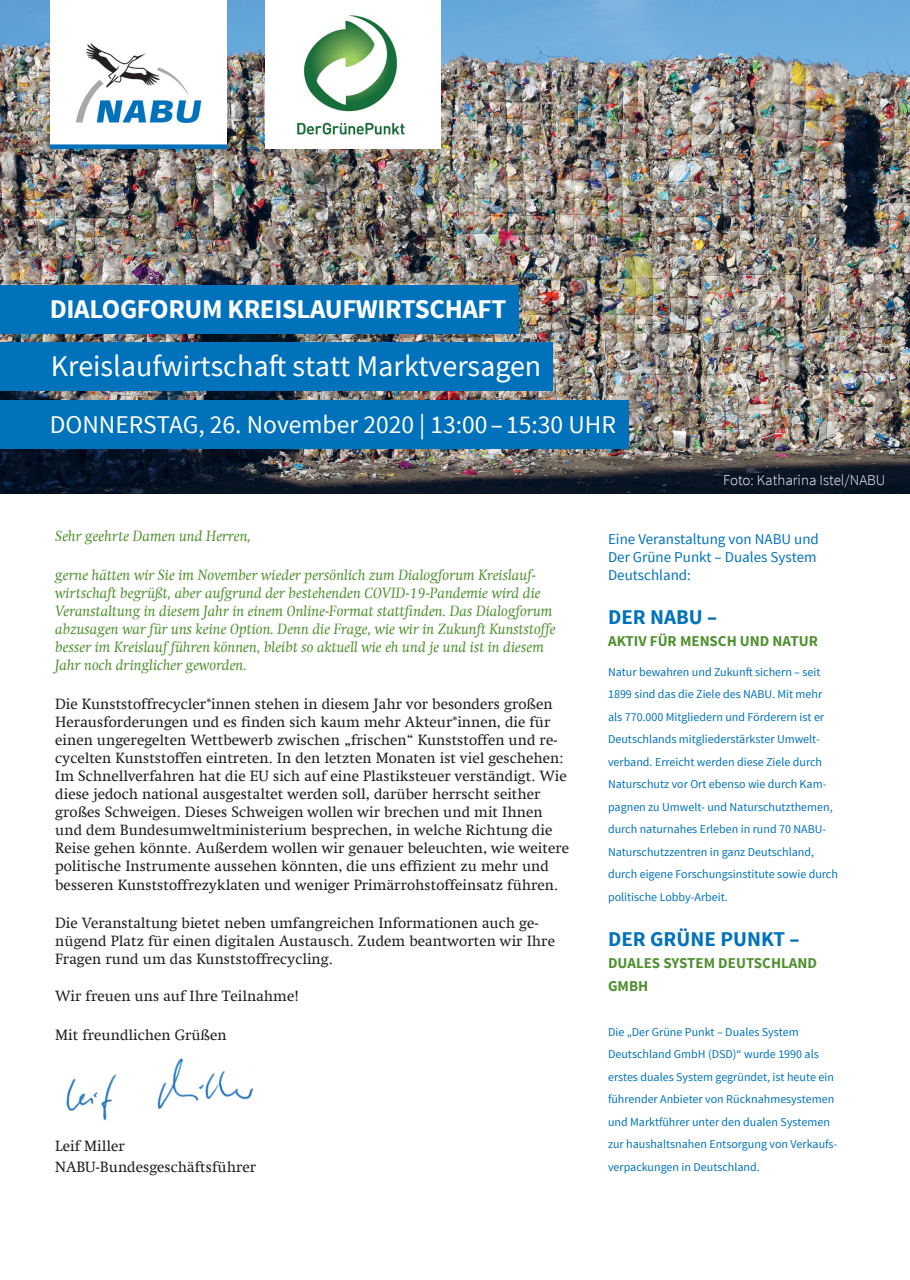
<style>
.page{position:relative;width:910px;height:1280px;background:#fff}
.page>*{position:absolute;margin:0;border:0;box-sizing:border-box;transform-origin:0 0}
.t1{font:30px "Source Sans Pro";color:#fff}
.t2{font:700 27px "Source Sans Pro";letter-spacing:-.015em;color:#fff}
.t3{font:25.5px "Source Sans Pro";color:#fff}
.t4{font:700 21px "Source Sans Pro";color:#0072bc}
.t5{font:15px/18px "Swift Com";color:#231f20}
.t6{font:italic 15px/18px "Swift Com";color:#509030}
.t7{font:15px/18px "Source Sans Pro";color:#0072bc}
.t8{font:700 15px/22.5px "Source Sans Pro";color:#509030}
.t9{font:300 15px "Source Sans Pro";color:#fff}
.t10{font:12px/22.5px "Source Sans Pro";color:#0072bc}
</style>
<div class="page">
<img style="left:0;top:0;width:910px;height:494px">
<div style="left:0;top:342px;width:553px;height:49px;background:#0072bc"></div>
<div style="left:0;top:400px;width:628px;height:49px;background:#0072bc"></div>
<img style="left:66px;top:1058px;width:186px;height:63px">
<div style="left:0;top:285px;width:519px;height:49px;background:#0072bc"></div>
<img style="left:51px;top:0;width:175px;height:149px">
<div style="left:265px;top:0;width:176px;height:149px;background:#fff"></div>
<img style="left:297px;top:15px;width:108px;height:120px">
<h2 class="t2" style="left:50px;top:292px;width:458px">DIALOGFORUM KREISLAUFWIRTSCHAFT</h2>
<h1 class="t1" style="left:51px;top:347px;width:492px">Kreislaufwirtschaft statt Marktversagen</h1>
<h3 class="t3" style="left:50px;top:409px;width:568px">DONNERSTAG, 26. November 2020 | 13:00 – 15:30 UHR</h3>
<p class="t9" style="left:723px;top:471px;width:164px">Foto: Katharina Istel/NABU</p>
<p class="t6" style="left:55px;top:526px;width:197px">Sehr geehrte Damen und Herren,</p>
<p class="t6" style="left:55px;top:565px;width:502px">gerne hätten wir Sie im November wieder persönlich zum Dialogforum Kreislauf&shy;wirtschaft begrüßt, aber aufgrund der bestehenden COVID-19-Pandemie wird die Veranstaltung in diesem Jahr in einem Online-Format stattfinden. Das Dialogforum abzusagen war für uns keine Option. Denn die Frage, wie wir in Zukunft Kunststoffe besser im Kreislauf führen können, bleibt so aktuell wie eh und je und ist in diesem Jahr noch dringlicher geworden.</p>
<p class="t5" style="left:55px;top:694px;width:515px">Die Kunststoffrecycler*innen stehen in diesem Jahr vor besonders großen Herausforderungen und es finden sich kaum mehr Akteur*innen, die für einen ungeregelten Wettbewerb zwischen „frischen“ Kunststoffen und re&shy;cycelten Kunststoffen eintreten. In den letzten Monaten ist viel geschehen:<br>Im Schnellverfahren hat die EU sich auf eine Plastiksteuer verständigt. Wie diese jedoch national ausgestaltet werden soll, darüber herrscht seither großes Schweigen. Dieses Schweigen wollen wir brechen und mit Ihnen und dem Bundesumweltministerium besprechen, in welche Richtung die Reise gehen könnte. Außerdem wollen wir genauer beleuchten, wie weitere politische Instrumente aussehen könnten, die uns effizient zu mehr und</p>
<p class="t5" style="left:55px;top:876px;width:504px">besseren Kunststoffrezyklaten und weniger Primärrohstoffeinsatz führen.</p>
<p class="t5" style="left:55px;top:913px;width:501px">Die Veranstaltung bietet neben umfangreichen Informationen auch ge&shy;nügend Platz für einen digitalen Austausch. Zudem beantworten wir Ihre<br>Fragen rund um das Kunststoffrecycling.</p>
<p class="t5" style="left:55px;top:987px;width:245px">Wir freuen uns auf Ihre Teilnahme!</p>
<p class="t5" style="left:55px;top:1026px;width:173px">Mit freundlichen Grüßen</p>
<p class="t5" style="left:55px;top:1135px;width:202px;line-height:21px">Leif Miller<br>NABU-Bundesgeschäftsführer</p>
<p class="t7" style="left:608px;top:530px;width:212px">Eine Veranstaltung von NABU und<br>Der Grüne Punkt – Duales System<br>Deutschland:</p>
<h3 class="t4" style="left:608px;top:603px;width:111px">DER NABU –</h3>
<p class="t8" style="left:608px;top:630px;width:211px">AKTIV FÜR MENSCH UND NATUR</p>
<p class="t10" style="left:608px;top:661px;width:231px">Natur bewahren und Zukunft sichern – seit 1899 sind das die Ziele des NABU. Mit mehr als 770.000 Mitgliedern und Förderern ist er Deutschlands mitgliederstärkster Umwelt&shy;verband. Erreicht werden diese Ziele durch Naturschutz vor Ort ebenso wie durch Kam&shy;pagnen zu Umwelt- und Naturschutzthemen, durch naturnahes Erleben in rund 70 NABU-Naturschutzzentren in ganz Deutschland, durch eigene Forschungsinstitute sowie durch politische Lobby-Arbeit.</p>
<h3 class="t4" style="left:608px;top:925px;width:193px">DER GRÜNE PUNKT –</h3>
<p class="t8" style="left:608px;top:952px;width:210px">DUALES SYSTEM DEUTSCHLAND<br>GMBH</p>
<p class="t10" style="left:608px;top:1021px;width:231px">Die „Der Grüne Punkt – Duales System Deutschland GmbH (DSD)“ wurde 1990 als erstes duales System gegründet, ist heute ein führender Anbieter von Rücknahmesystemen und Marktführer unter den dualen Systemen zur haushaltsnahen Entsorgung von Verkaufs&shy;verpackungen in Deutschland.</p>
</div>
